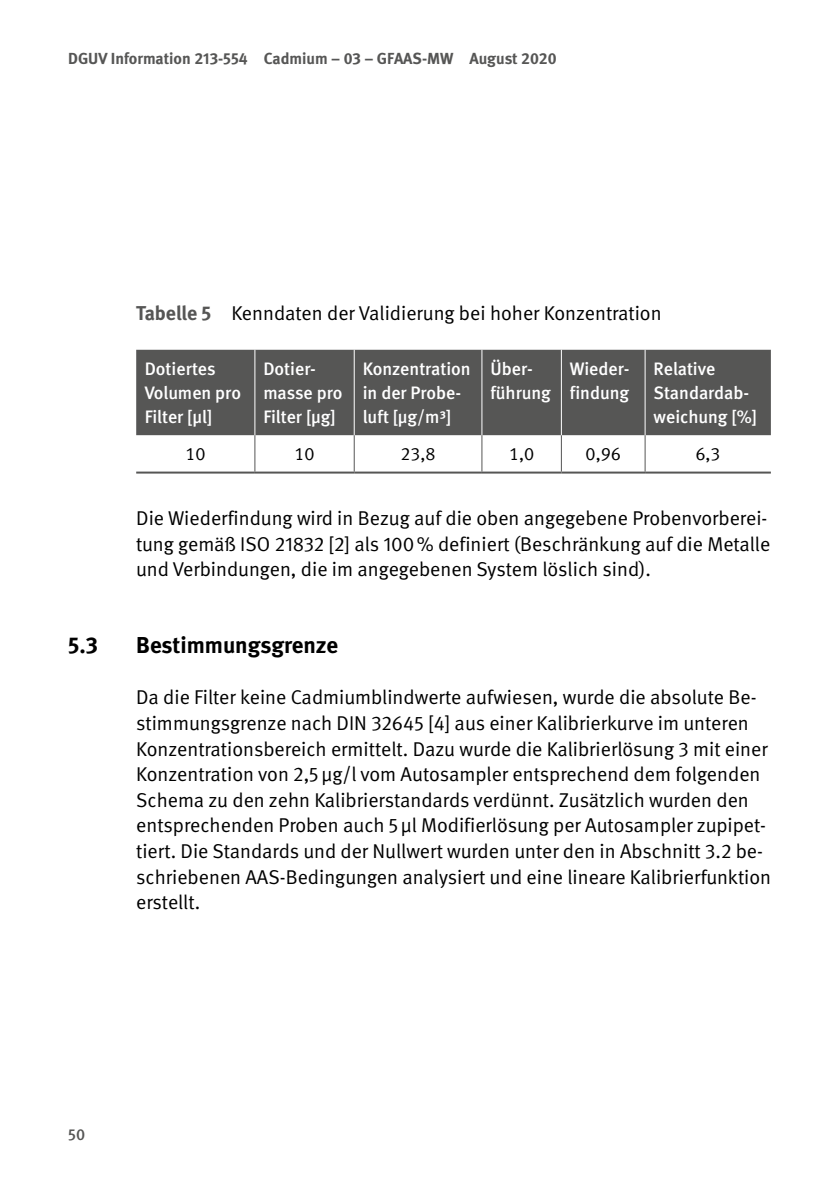
<style>
.page{position:relative;width:840px;height:1191px;background:#fff}
.page>*{position:absolute;margin:0;border:0;box-sizing:border-box;transform-origin:0 0}
.Überschriften_H2{font:700 23px "DGUV Meta";color:#000}
.Fließtext_FT{font:20px/25.6px "DGUV Meta";color:#000}
.Tabellen_und_Graphen_TK{font:500 18px/24px "DGUV Meta";color:#fff}
.Tabellen_und_Graphen_TI_zentriert{font:18px "DGUV Meta";color:#000}
.t1{font:700 16px "DGUV Meta";color:#565655}
.t2{font:500 16px "DGUV Meta";color:#565655}
.s1{font-weight:700;color:#565655}
</style>
<div class="page">
<div style="left:136px;top:350px;width:634px;height:85px;background:#565655"></div>
<hr style="left:254px;top:435px;width:1px;height:36px;background:#565655">
<hr style="left:353px;top:435px;width:1px;height:36px;background:#565655">
<hr style="left:481px;top:435px;width:1px;height:36px;background:#565655">
<hr style="left:560px;top:435px;width:1px;height:36px;background:#565655">
<hr style="left:644px;top:435px;width:1px;height:36px;background:#565655">
<hr style="left:254px;top:350px;width:1px;height:85px;background:#fff">
<hr style="left:353px;top:350px;width:1px;height:85px;background:#fff">
<hr style="left:481px;top:350px;width:1px;height:85px;background:#fff">
<hr style="left:560px;top:350px;width:1px;height:85px;background:#fff">
<hr style="left:644px;top:350px;width:1px;height:85px;background:#fff">
<hr style="left:136px;top:471px;width:119px;height:2px;background:#565655">
<hr style="left:255px;top:471px;width:99px;height:2px;background:#565655">
<hr style="left:354px;top:471px;width:127px;height:2px;background:#565655">
<hr style="left:481px;top:471px;width:80px;height:2px;background:#565655">
<hr style="left:561px;top:471px;width:83px;height:2px;background:#565655">
<hr style="left:644px;top:471px;width:126px;height:2px;background:#565655">
<p class="t1" style="left:68px;top:49px;width:489px">DGUV Information 213-554 Cadmium – 03 – GFAAS-MW August 2020</p>
<p class="Fließtext_FT" style="left:136px;top:301px;width:526px"><span class="s1">Tabelle 5</span> Kenndaten der Validierung bei hoher Konzentration</p>
<p class="Tabellen_und_Graphen_TK" style="left:145px;top:357px;width:98px">Dotiertes<br>Volumen pro<br>Filter [µl]</p>
<p class="Tabellen_und_Graphen_TK" style="left:263px;top:357px;width:80px">Dotier&shy;masse pro<br>Filter [µg]</p>
<p class="Tabellen_und_Graphen_TK" style="left:362px;top:357px;width:109px">Konzentration in der Probe&shy;luft [µg/m³]</p>
<p class="Tabellen_und_Graphen_TK" style="left:490px;top:357px;width:62px">Über&shy;führung</p>
<p class="Tabellen_und_Graphen_TK" style="left:569px;top:357px;width:61px">Wieder&shy;findung</p>
<p class="Tabellen_und_Graphen_TK" style="left:653px;top:357px;width:105px">Relative<br>Standardab&shy;weichung [%]</p>
<p class="Tabellen_und_Graphen_TI_zentriert" style="left:185px;top:443px;width:22px">10</p>
<p class="Tabellen_und_Graphen_TI_zentriert" style="left:294px;top:443px;width:22px">10</p>
<p class="Tabellen_und_Graphen_TI_zentriert" style="left:400px;top:443px;width:37px">23,8</p>
<p class="Tabellen_und_Graphen_TI_zentriert" style="left:508px;top:443px;width:27px">1,0</p>
<p class="Tabellen_und_Graphen_TI_zentriert" style="left:585px;top:443px;width:37px">0,96</p>
<p class="Tabellen_und_Graphen_TI_zentriert" style="left:695px;top:443px;width:27px">6,3</p>
<p class="Fließtext_FT" style="left:136px;top:506px;width:635px">Die Wiederfindung wird in Bezug auf die oben angegebene Probenvorberei&shy;tung gemäß ISO 21832 [2] als 100% definiert (Beschränkung auf die Metalle und Verbindungen, die im angegebenen System löslich sind).</p>
<h2 class="Überschriften_H2" style="left:68px;top:631px;width:31px">5.3</h2>
<h2 class="Überschriften_H2" style="left:136px;top:631px;width:203px">Bestimmungsgrenze</h2>
<p class="Fließtext_FT" style="left:136px;top:685px;width:636px">Da die Filter keine Cadmiumblindwerte aufwiesen, wurde die absolute Be&shy;stimmungsgrenze nach DIN 32645 [4] aus einer Kalibrierkurve im unteren Konzentrationsbereich ermittelt. Dazu wurde die Kalibrierlösung 3 mit einer Konzentration von 2,5µg/l vom Autosampler entsprechend dem folgenden Schema zu den zehn Kalibrierstandards verdünnt. Zusätzlich wurden den entsprechenden Proben auch 5µl Modifierlösung per Autosampler zupipet&shy;tiert. Die Standards und der Nullwert wurden unter den in Abschnitt 3.2 be&shy;schriebenen AAS-Bedingungen analysiert und eine lineare Kalibrierfunktion erstellt.</p>
<p class="t2" style="left:68px;top:1124px;width:19px">50</p>
</div>
